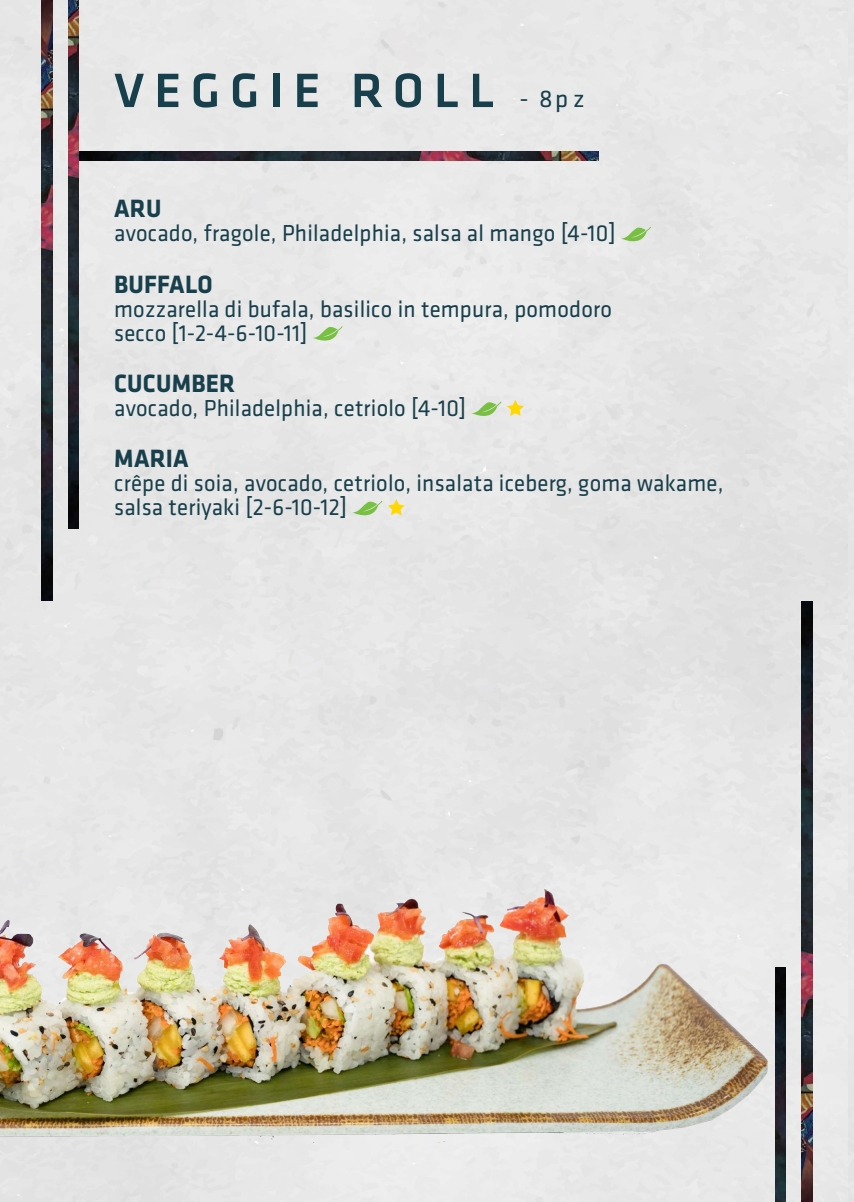
<style>
.page{position:relative;width:854px;height:1202px;background:#fff}
.page>*{position:absolute;margin:0;border:0;box-sizing:border-box;transform-origin:0 0}
.t1{font:500 50px "Klavika";letter-spacing:.2em;color:#173f4c}
.t2{font:700 26px "Klavika";letter-spacing:.01em;color:#173f4c;scale:.95 1}
.t3{font:24px/24px "Klavika";letter-spacing:.01em;color:#173f4c;scale:.95 1}
.s1{font-weight:400;font-size:25px}
</style>
<div class="page">
<div style="left:0;top:0;width:853px;height:1202px;background:#e7e7e7"></div>
<svg style="left:621px;top:226px;width:29px;height:22px"></svg>
<svg style="left:312px;top:325px;width:30px;height:23px"></svg>
<svg style="left:471px;top:400px;width:52px;height:23px"></svg>
<svg style="left:352px;top:499px;width:52px;height:23px"></svg>
<img style="left:79px;top:151px;width:519px;height:9px">
<img style="left:42px;top:0;width:10px;height:601px">
<img style="left:68px;top:0;width:11px;height:529px">
<img style="left:801px;top:601px;width:11px;height:601px">
<img style="left:774px;top:967px;width:11px;height:235px">
<img style="left:0;top:716px;width:774px;height:480px">
<h1 class="t1" style="left:114px;top:63px;width:472px">VEGGIE ROLL <span class="s1">- 8pz</span></h1>
<p class="t2" style="left:114px;top:194px;width:51px">ARU</p>
<p class="t3" style="left:114px;top:222px;width:529px">avocado, fragole, Philadelphia, salsa al mango [4-10]</p>
<p class="t2" style="left:114px;top:270px;width:105px">BUFFALO</p>
<p class="t3" style="left:114px;top:297px;width:525px">mozzarella di bufala, basilico in tempura, pomodoro secco [1-2-4-6-10-11]</p>
<p class="t2" style="left:114px;top:369px;width:129px">CUCUMBER</p>
<p class="t3" style="left:114px;top:396px;width:372px">avocado, Philadelphia, cetriolo [4-10]</p>
<p class="t2" style="left:114px;top:444px;width:80px">MARIA</p>
<p class="t3" style="left:114px;top:472px;width:642px">crêpe di soia, avocado, cetriolo, insalata iceberg, goma wakame, salsa teriyaki [2-6-10-12]</p>
</div>
